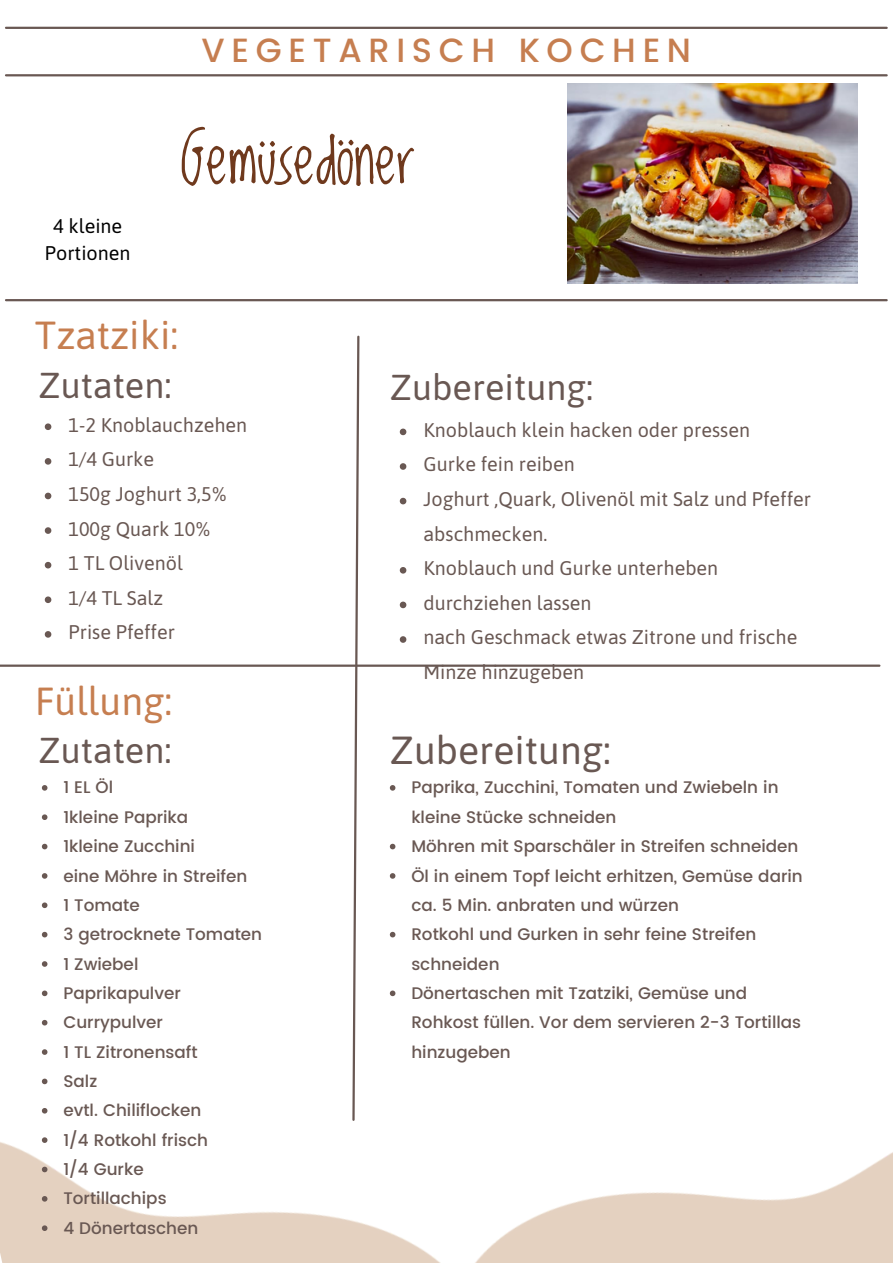
<style>
.page{position:relative;width:893px;height:1264px;background:#fff}
.page>*{position:absolute;margin:0;border:0;box-sizing:border-box;transform-origin:0 0}
.t1{font:67.05px "Lovedbythe King";color:#6f391d}
.t2{font:39.15px "Asap";color:#c67e50}
.t3{font:39.15px "Asap";color:#695853}
.t4{font:36px "Asap";color:#695853}
.t5{font:500 33.6px "Poppins";letter-spacing:.2em;color:#c67e50}
.t6{font:19.8px/34.7px "Asap";color:#695853}
.t7{font:19.8px/26.4px "Asap";color:#000;text-align:center}
.t8{font:500 16.8px/29.4px "Poppins";color:#695853}
</style>
<div class="page">
<hr style="left:6px;top:74px;width:880px;height:2px;background:#695853">
<hr style="left:0;top:664px;width:879px;height:2px;background:#695853">
<hr style="left:6px;top:299px;width:880px;height:2px;background:#695853">
<svg style="left:351px;top:335px;width:9px;height:700px"></svg>
<hr style="left:6px;top:27px;width:880px;height:2px;background:#695853">
<img style="left:476px;top:1153px;width:416px;height:109px">
<img style="left:0;top:1035px;width:439px;height:227px">
<img style="left:567px;top:83px;width:290px;height:200px">
<svg style="left:45px;top:423px;width:6px;height:7px"></svg>
<svg style="left:45px;top:458px;width:6px;height:6px"></svg>
<svg style="left:45px;top:492px;width:6px;height:7px"></svg>
<svg style="left:45px;top:527px;width:6px;height:7px"></svg>
<svg style="left:45px;top:562px;width:6px;height:6px"></svg>
<svg style="left:45px;top:596px;width:6px;height:7px"></svg>
<svg style="left:45px;top:631px;width:6px;height:6px"></svg>
<svg style="left:400px;top:428px;width:6px;height:7px"></svg>
<svg style="left:400px;top:463px;width:6px;height:7px"></svg>
<svg style="left:400px;top:498px;width:6px;height:6px"></svg>
<svg style="left:400px;top:567px;width:6px;height:6px"></svg>
<svg style="left:400px;top:601px;width:6px;height:7px"></svg>
<svg style="left:400px;top:636px;width:6px;height:6px"></svg>
<svg style="left:42px;top:785px;width:5px;height:5px"></svg>
<svg style="left:42px;top:814px;width:5px;height:6px"></svg>
<svg style="left:42px;top:843px;width:5px;height:6px"></svg>
<svg style="left:42px;top:873px;width:5px;height:5px"></svg>
<svg style="left:42px;top:902px;width:5px;height:6px"></svg>
<svg style="left:42px;top:931px;width:5px;height:6px"></svg>
<svg style="left:42px;top:961px;width:5px;height:5px"></svg>
<svg style="left:42px;top:990px;width:5px;height:6px"></svg>
<svg style="left:42px;top:1019px;width:5px;height:6px"></svg>
<svg style="left:42px;top:1049px;width:5px;height:5px"></svg>
<svg style="left:42px;top:1078px;width:5px;height:6px"></svg>
<svg style="left:42px;top:1107px;width:5px;height:6px"></svg>
<svg style="left:42px;top:1137px;width:5px;height:5px"></svg>
<svg style="left:42px;top:1166px;width:5px;height:6px"></svg>
<svg style="left:42px;top:1195px;width:5px;height:6px"></svg>
<svg style="left:42px;top:1225px;width:5px;height:5px"></svg>
<svg style="left:390px;top:785px;width:5px;height:5px"></svg>
<svg style="left:390px;top:843px;width:5px;height:6px"></svg>
<svg style="left:390px;top:873px;width:5px;height:5px"></svg>
<svg style="left:390px;top:931px;width:5px;height:6px"></svg>
<svg style="left:390px;top:990px;width:5px;height:6px"></svg>
<p class="t5" style="left:201px;top:30px;width:491px">VEGETARISCH KOCHEN</p>
<p class="t7" style="left:45px;top:213px;width:87px">4 kleine<br>Portionen</p>
<p class="t1" style="left:180px;top:121px;width:236px">Gemüsedöner</p>
<p class="t2" style="left:35px;top:312px;width:145px">Tzatziki:</p>
<p class="t4" style="left:39px;top:364px;width:134px">Zutaten:</p>
<p class="t6" style="left:68px;top:407px;width:180px">1-2 Knoblauchzehen</p>
<p class="t6" style="left:68px;top:442px;width:87px">1/4 Gurke</p>
<p class="t6" style="left:68px;top:476px;width:160px">150g Joghurt 3,5%</p>
<p class="t6" style="left:68px;top:511px;width:144px">100g Quark 10%</p>
<p class="t6" style="left:68px;top:545px;width:116px">1 TL Olivenöl</p>
<p class="t6" style="left:68px;top:580px;width:96px">1/4 TL Salz</p>
<p class="t6" style="left:68px;top:615px;width:108px">Prise Pfeffer</p>
<p class="t2" style="left:35px;top:678px;width:139px">Füllung:</p>
<p class="t4" style="left:39px;top:729px;width:134px">Zutaten:</p>
<p class="t8" style="left:63px;top:773px;width:51px">1 EL Öl</p>
<p class="t8" style="left:63px;top:802px;width:126px">1kleine Paprika</p>
<p class="t8" style="left:63px;top:831px;width:133px">1kleine Zucchini</p>
<p class="t8" style="left:63px;top:861px;width:185px">eine Möhre in Streifen</p>
<p class="t8" style="left:63px;top:890px;width:78px">1 Tomate</p>
<p class="t8" style="left:63px;top:919px;width:200px">3 getrocknete Tomaten</p>
<p class="t8" style="left:63px;top:949px;width:76px">1 Zwiebel</p>
<p class="t8" style="left:63px;top:978px;width:119px">Paprikapulver</p>
<p class="t8" style="left:63px;top:1007px;width:101px">Currypulver</p>
<p class="t8" style="left:63px;top:1037px;width:136px">1 TL Zitronensaft</p>
<p class="t8" style="left:63px;top:1066px;width:35px">Salz</p>
<p class="t8" style="left:63px;top:1095px;width:140px">evtl. Chiliflocken</p>
<p class="t8" style="left:63px;top:1125px;width:146px">1/4 Rotkohl frisch</p>
<p class="t8" style="left:63px;top:1154px;width:82px">1/4 Gurke</p>
<p class="t8" style="left:63px;top:1183px;width:105px">Tortillachips</p>
<p class="t8" style="left:63px;top:1213px;width:136px">4 Dönertaschen</p>
<p class="t4" style="left:390px;top:367px;width:205px">Zubereitung:</p>
<p class="t6" style="left:423px;top:412px;width:328px">Knoblauch klein hacken oder pressen</p>
<p class="t6" style="left:423px;top:447px;width:153px">Gurke fein reiben</p>
<p class="t6" style="left:423px;top:481px;width:389px">Joghurt ,Quark, Olivenöl mit Salz und Pfeffer abschmecken.</p>
<p class="t6" style="left:423px;top:550px;width:296px">Knoblauch und Gurke unterheben</p>
<p class="t6" style="left:423px;top:585px;width:169px">durchziehen lassen</p>
<p class="t6" style="left:423px;top:620px;width:375px">nach Geschmack etwas Zitrone und frische<br>Minze hinzugeben</p>
<p class="t3" style="left:390px;top:727px;width:222px">Zubereitung:</p>
<p class="t8" style="left:411px;top:773px;width:368px">Paprika, Zucchini, Tomaten und Zwiebeln in kleine Stücke schneiden</p>
<p class="t8" style="left:411px;top:831px;width:388px">Möhren mit Sparschäler in Streifen schneiden</p>
<p class="t8" style="left:411px;top:861px;width:393px">Öl in einem Topf leicht erhitzen, Gemüse darin ca. 5 Min. anbraten und würzen</p>
<p class="t8" style="left:411px;top:919px;width:346px">Rotkohl und Gurken in sehr feine Streifen schneiden</p>
<p class="t8" style="left:411px;top:978px;width:391px">Dönertaschen mit Tzatziki, Gemüse und<br>Rohkost füllen. Vor dem servieren 2-3 Tortillas hinzugeben</p>
</div>
